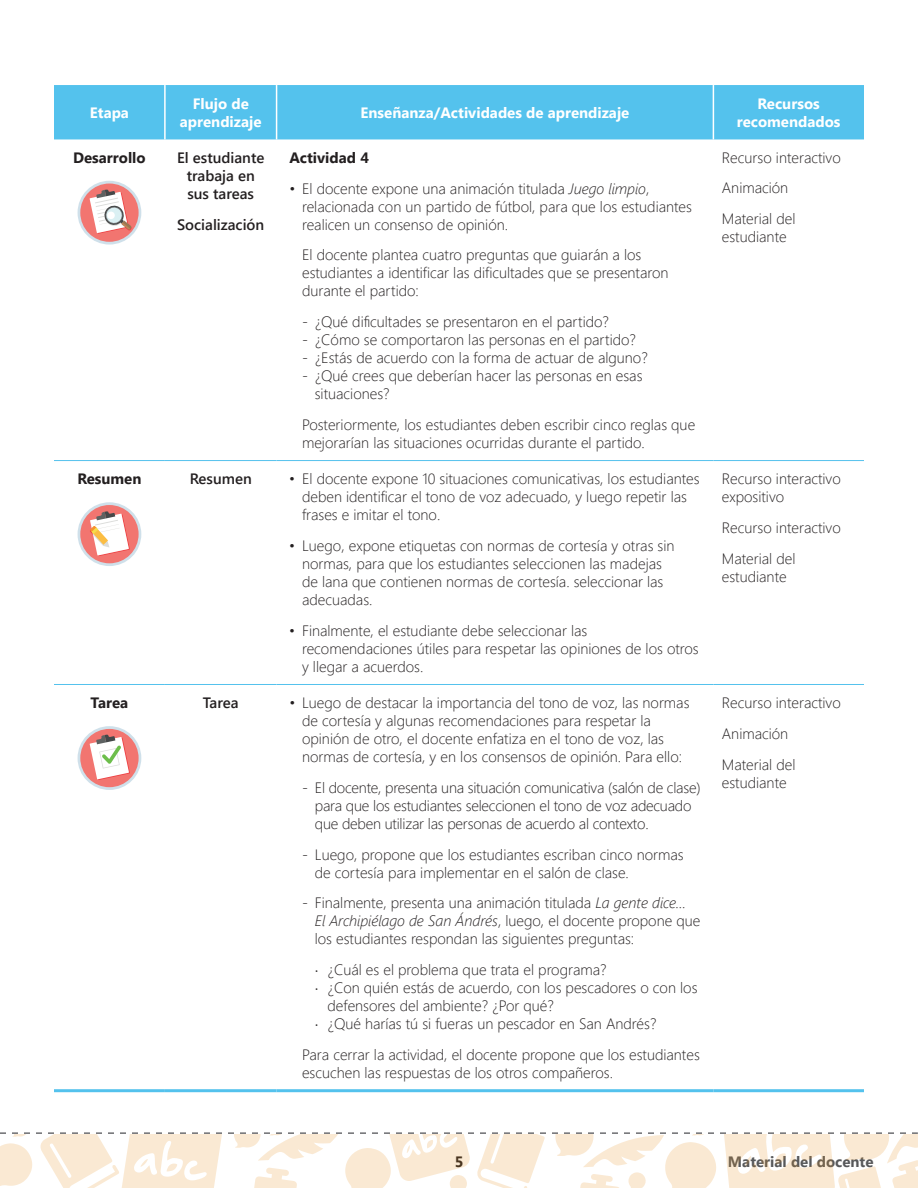
<style>
.page{position:relative;width:918px;height:1188px;background:#fff}
.page>*{position:absolute;margin:0;border:0;box-sizing:border-box;transform-origin:0 0}
.t1{font:300 15px/18px "Segoe UI";color:#231f20}
.t2{font:700 15px/18px "Segoe UI";color:#fff;text-align:center}
.t3{font:600 15px/18px "Segoe UI";color:#231f20;text-align:center}
.t4{font:700 15px "Segoe UI";color:#231f20}
.t5{font:700 15px "Segoe UI";color:#57585a}
.s1{font-style:italic}
</style>
<div class="page">
<svg style="left:0;top:1132px;width:918px;height:56px"></svg>
<div style="left:54px;top:85px;width:810px;height:54px;background:#54c2ed"></div>
<hr style="left:164px;top:85px;width:2px;height:54px;background:#fff">
<hr style="left:276px;top:85px;width:1px;height:54px;background:#fff">
<hr style="left:713px;top:85px;width:1px;height:54px;background:#fff">
<hr style="left:54px;top:460px;width:111px;height:1px;background:#54c2ed">
<hr style="left:165px;top:460px;width:112px;height:1px;background:#54c2ed">
<hr style="left:277px;top:460px;width:436px;height:1px;background:#54c2ed">
<hr style="left:713px;top:460px;width:151px;height:1px;background:#54c2ed">
<hr style="left:54px;top:1089px;width:111px;height:3px;background:#54c2ed">
<hr style="left:165px;top:1089px;width:112px;height:3px;background:#54c2ed">
<hr style="left:277px;top:1089px;width:436px;height:3px;background:#54c2ed">
<hr style="left:713px;top:1089px;width:151px;height:3px;background:#54c2ed">
<hr style="left:54px;top:684px;width:111px;height:1px;background:#54c2ed">
<hr style="left:165px;top:684px;width:112px;height:1px;background:#54c2ed">
<hr style="left:277px;top:684px;width:436px;height:1px;background:#54c2ed">
<hr style="left:713px;top:684px;width:151px;height:1px;background:#54c2ed">
<svg style="left:78px;top:181px;width:63px;height:64px"></svg>
<div style="left:80px;top:184px;width:59px;height:58px;background:#f27570;border-radius:50%"></div>
<svg style="left:90px;top:189px;width:42px;height:45px"></svg>
<svg style="left:78px;top:502px;width:63px;height:64px"></svg>
<div style="left:80px;top:505px;width:59px;height:58px;background:#f27570;border-radius:50%"></div>
<svg style="left:90px;top:511px;width:40px;height:45px"></svg>
<svg style="left:78px;top:726px;width:63px;height:64px"></svg>
<div style="left:80px;top:729px;width:59px;height:58px;background:#f27570;border-radius:50%"></div>
<svg style="left:90px;top:734px;width:40px;height:46px"></svg>
<p class="t2" style="left:90px;top:103px;width:41px">Etapa</p>
<p class="t2" style="left:180px;top:94px;width:83px">Flujo de aprendizaje</p>
<p class="t2" style="left:361px;top:103px;width:270px">Enseñanza/Actividades de aprendizaje</p>
<p class="t2" style="left:737px;top:94px;width:105px">Recursos recomendados</p>
<p class="t4" style="left:73px;top:147px;width:74px">Desarrollo</p>
<p class="t3" style="left:177px;top:148px;width:89px">El estudiante trabaja en sus tareas</p>
<p class="t3" style="left:177px;top:215px;width:89px">Socialización</p>
<p class="t4" style="left:289px;top:147px;width:81px">Actividad 4</p>
<p class="t1" style="left:302px;top:179px;width:391px;text-indent:-13px">• El docente expone una animación titulada <span class="s1">Juego limpio</span>, relacionada con un partido de fútbol, para que los estudiantes realicen un consenso de opinión.</p>
<p class="t1" style="left:302px;top:245px;width:368px">El docente plantea cuatro preguntas que guiarán a los estudiantes a identificar las dificultades que se presentaron durante el partido:</p>
<p class="t1" style="left:302px;top:312px;width:308px">- ¿Qué dificultades se presentaron en el partido?</p>
<p class="t1" style="left:302px;top:330px;width:335px">- ¿Cómo se comportaron las personas en el partido?</p>
<p class="t1" style="left:302px;top:348px;width:347px">- ¿Estás de acuerdo con la forma de actuar de alguno?</p>
<p class="t1" style="left:315px;top:366px;width:329px;text-indent:-13px">- ¿Qué crees que deberían hacer las personas en esas situaciones?</p>
<p class="t1" style="left:302px;top:415px;width:395px">Posteriormente, los estudiantes deben escribir cinco reglas que mejorarían las situaciones ocurridas durante el partido.</p>
<p class="t1" style="left:722px;top:141px;width:120px;line-height:30.8px">Recurso interactivo<br>Animación<br>Material del</p>
<p class="t1" style="left:722px;top:227px;width:66px">estudiante</p>
<p class="t4" style="left:77px;top:468px;width:66px">Resumen</p>
<p class="t3" style="left:190px;top:470px;width:64px">Resumen</p>
<p class="t1" style="left:302px;top:469px;width:399px;text-indent:-13px">• El docente expone 10 situaciones comunicativas, los estudiantes deben identificar el tono de voz adecuado, y luego repetir las frases e imitar el tono.</p>
<p class="t1" style="left:302px;top:536px;width:374px;text-indent:-13px">• Luego, expone etiquetas con normas de cortesía y otras sin normas, para que los estudiantes seleccionen las madejas de lana que contienen normas de cortesía. seleccionar las adecuadas.</p>
<p class="t1" style="left:302px;top:621px;width:398px;text-indent:-13px">• Finalmente, el estudiante debe seleccionar las recomendaciones útiles para respetar las opiniones de los otros y llegar a acuerdos.</p>
<p class="t4" style="left:91px;top:692px;width:39px">Tarea</p>
<p class="t3" style="left:203px;top:694px;width:37px">Tarea</p>
<p class="t1" style="left:302px;top:693px;width:389px;text-indent:-13px">• Luego de destacar la importancia del tono de voz, las normas de cortesía y algunas recomendaciones para respetar la opinión de otro, el docente enfatiza en el tono de voz, las normas de cortesía, y en los consensos de opinión. Para ello:</p>
<p class="t1" style="left:315px;top:778px;width:387px;text-indent:-13px">- El docente, presenta una situación comunicativa (salón de clase) para que los estudiantes seleccionen el tono de voz adecuado que deben utilizar las personas de acuerdo al contexto.</p>
<p class="t1" style="left:315px;top:845px;width:370px;text-indent:-13px">- Luego, propone que los estudiantes escriban cinco normas de cortesía para implementar en el salón de clase.</p>
<p class="t1" style="left:315px;top:893px;width:387px;text-indent:-13px">- Finalmente, presenta una animación titulada <span class="s1">La gente dice…<br>El Archipiélago de San Ándrés</span>, luego, el docente propone que los estudiantes respondan las siguientes preguntas:</p>
<p class="t1" style="left:315px;top:960px;width:293px">⋅ ¿Cuál es el problema que trata el programa?</p>
<p class="t1" style="left:315px;top:978px;width:384px">⋅ ¿Con quién estás de acuerdo, con los pescadores o con los</p>
<p class="t1" style="left:328px;top:996px;width:228px">defensores del ambiente? ¿Por qué?</p>
<p class="t1" style="left:315px;top:1014px;width:343px">⋅ ¿Qué harías tú si fueras un pescador en San Andrés?</p>
<p class="t1" style="left:302px;top:1045px;width:399px">Para cerrar la actividad, el docente propone que los estudiantes escuchen las respuestas de los otros compañeros.</p>
<p class="t1" style="left:722px;top:469px;width:120px">Recurso interactivo expositivo</p>
<p class="t1" style="left:722px;top:512px;width:120px;line-height:30.8px">Recurso interactivo<br>Material del</p>
<p class="t1" style="left:722px;top:567px;width:66px">estudiante</p>
<p class="t1" style="left:722px;top:687px;width:120px;line-height:30.8px">Recurso interactivo<br>Animación<br>Material del</p>
<p class="t1" style="left:722px;top:773px;width:66px">estudiante</p>
<p class="t4" style="left:455px;top:1151px;width:10px">5</p>
<p class="t5" style="left:728px;top:1151px;width:147px">Material del docente</p>
</div>
